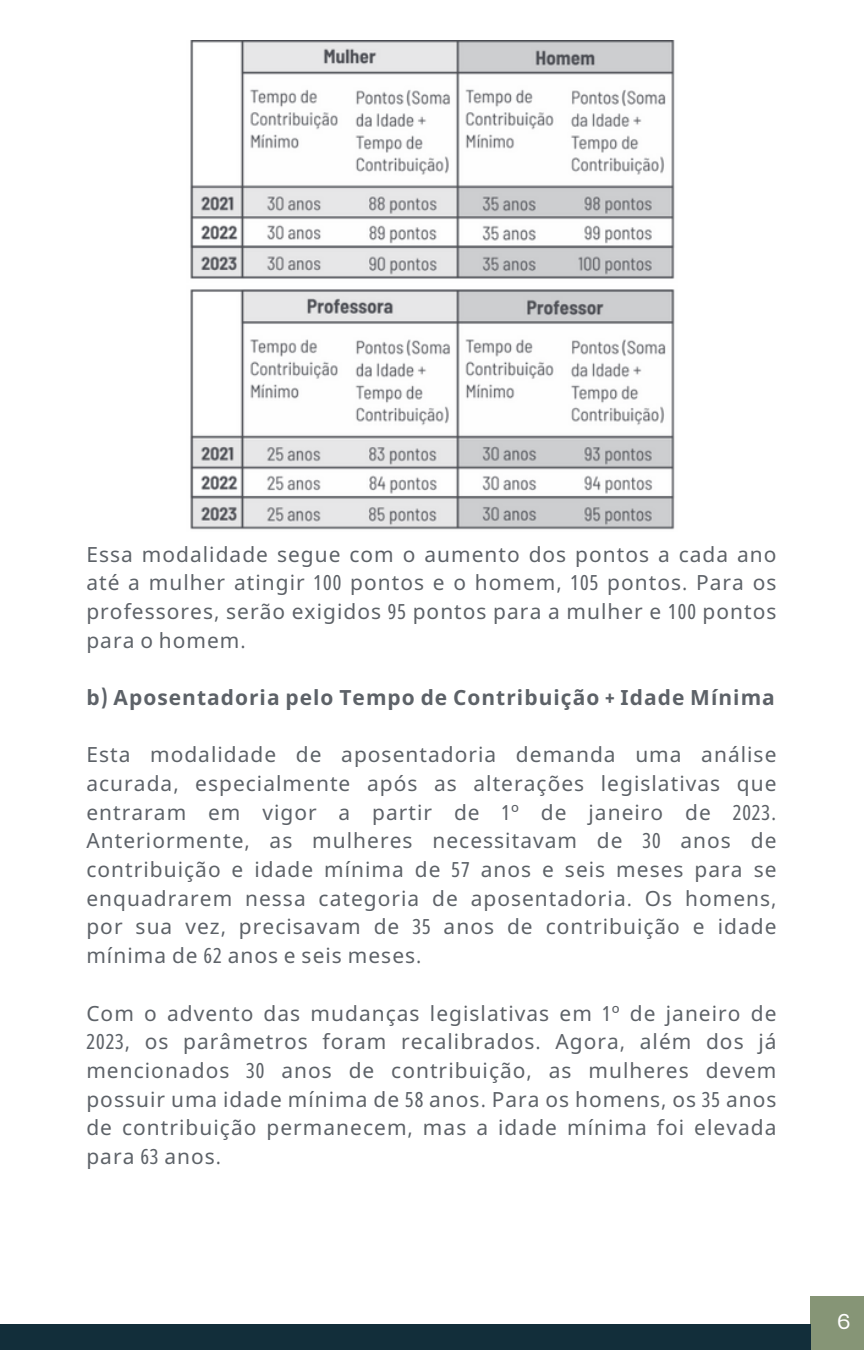
<style>
.page{position:relative;width:864px;height:1350px;background:#fff}
.page>*{position:absolute;margin:0;border:0;box-sizing:border-box;transform-origin:0 0}
.t1{font:20.93px/28.8px "Noto Sans";letter-spacing:.05em;color:#5d6268;text-align:justify}
.t2{font:700 20.93px "Noto Sans";letter-spacing:.05em;color:#5d6268}
.t3{font:20.93px "Sanchez";color:#fff}
.s1{font-family:"Noto Sans Devanagari";font-stretch:extra-condensed}
</style>
<div class="page">
<div style="left:811px;top:1296px;width:53px;height:54px;background:#869576"></div>
<div style="left:0;top:1324px;width:811px;height:26px;background:#122e3a"></div>
<img style="left:190px;top:41px;width:485px;height:489px">
<p class="t1" style="left:86px;top:539px;width:692px">Essa modalidade segue com o aumento dos pontos a cada ano até a mulher atingir <span class="s1">100</span> pontos e o homem<span class="s1">, 105</span> pontos<span class="s1">.</span> Para os professores<span class="s1">,</span> serão exigidos <span class="s1">95</span> pontos para a mulher e <span class="s1">100</span> pontos para o homem<span class="s1">.</span></p>
<p class="t2" style="left:86px;top:683px;width:690px">b<span class="s1">)</span> Aposentadoria pelo Tempo de Contribuição <span class="s1">+</span> Idade Mínima</p>
<p class="t1" style="left:86px;top:740px;width:692px">Esta modalidade de aposentadoria demanda uma análise acurada<span class="s1">,</span> especialmente após as alterações legislativas que entraram em vigor a partir de <span class="s1">1</span>º de janeiro de <span class="s1">2023.<br></span>Anteriormente<span class="s1">,</span> as mulheres necessitavam de <span class="s1">30</span> anos de contribuição e idade mínima de <span class="s1">57</span> anos e seis meses para se enquadrarem nessa categoria de aposentadoria<span class="s1">.</span> Os homens<span class="s1">, </span>por sua vez<span class="s1">,</span> precisavam de <span class="s1">35</span> anos de contribuição e idade mínima de <span class="s1">62</span> anos e seis meses<span class="s1">.</span></p>
<p class="t1" style="left:86px;top:998px;width:692px">Com o advento das mudanças legislativas em <span class="s1">1</span>º de janeiro de <span class="s1">2023,</span> os parâmetros foram recalibrados<span class="s1">.</span> Agora<span class="s1">,</span> além dos já mencionados <span class="s1">30</span> anos de contribuição<span class="s1">,</span> as mulheres devem possuir uma idade mínima de <span class="s1">58</span> anos<span class="s1">.</span> Para os homens<span class="s1">,</span> os <span class="s1">35</span> anos de contribuição permanecem<span class="s1">,</span> mas a idade mínima foi elevada para <span class="s1">63</span> anos<span class="s1">.</span></p>
<p class="t3" style="left:838px;top:1308px;width:14px">6</p>
</div>
